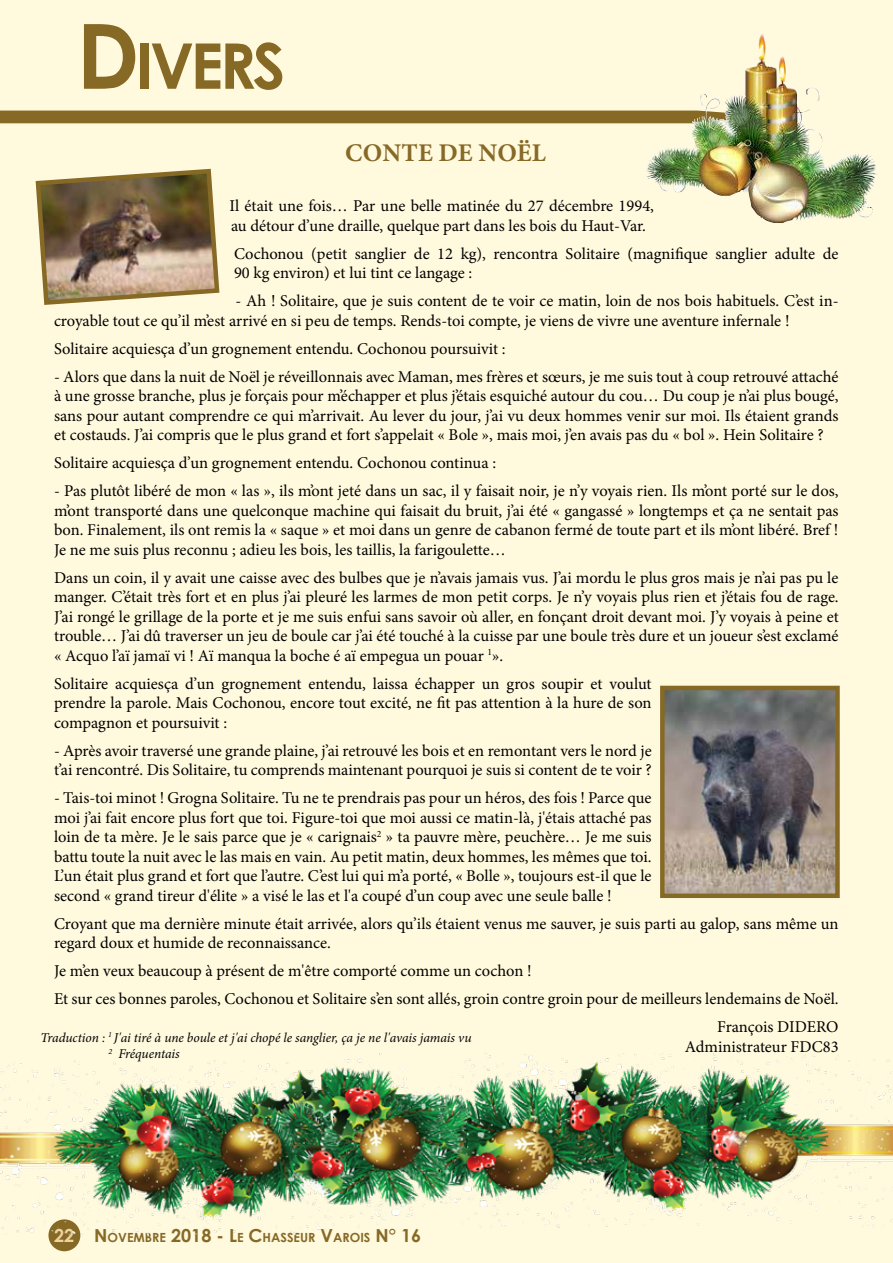
<style>
.page{position:relative;width:893px;height:1263px;background:#fff9de}
.page>*{position:absolute;margin:0;border:0;box-sizing:border-box;transform-origin:0 0}
.t1{font:700 63px "Century Gothic";letter-spacing:-.055em;color:#876926}
.t2{font:700 25.5px "Minion Pro";letter-spacing:.005em;color:#876926}
.t3{font:16.5px/19.5px "Minion Pro";color:#000}
.t4{font:italic 13.5px/16.2px "Minion Pro";letter-spacing:-.005em;color:#000}
.t5{font:700 12.6px "Century Gothic";color:#876926}
.s1{font-size:90px}
.s2{font-size:18px;color:#eed5a0}
.s3{font-size:18px}
</style>
<div class="page">
<div style="left:48px;top:1219px;width:32px;height:32px;background:#876926;border-radius:50%"></div>
<div style="left:0;top:111px;width:782px;height:12px;background:#876926"></div>
<svg style="left:35px;top:168px;width:185px;height:137px;background:#968264"></svg>
<img style="left:665px;top:691px;width:170px;height:202px">
<div style="left:660px;top:686px;width:180px;height:212px;border:4px solid #876926"></div>
<img style="left:644px;top:34px;width:119px;height:158px">
<img style="left:0;top:1053px;width:893px;height:182px">
<h1 class="t1" style="left:77px;top:18px;width:210px"><span class="s1">D</span>IVERS</h1>
<h2 class="t2" style="left:345px;top:135px;width:202px">CONTE DE NOËL</h2>
<p class="t3" style="left:230px;top:196px;width:426px">Il était une fois… Par une belle matinée du 27 décembre 1994, au détour d’une draille, quelque part dans les bois du Haut-Var.</p>
<p class="t3" style="left:234px;top:244px;width:606px">Cochonou (petit sanglier de 12 kg), rencontra Solitaire (magnifique sanglier adulte de<br>90 kg environ) et lui tint ce langage :</p>
<p class="t3" style="left:54px;top:291px;width:786px;text-indent:182px">- Ah ! Solitaire, que je suis content de te voir ce matin, loin de nos bois habituels. C’est in&shy;croyable tout ce qu’il m’est arrivé en si peu de temps. Rends-toi compte, je viens de vivre une aventure infernale !</p>
<p class="t3" style="left:54px;top:339px;width:453px">Solitaire acquiesça d’un grognement entendu. Cochonou poursuivit :</p>
<p class="t3" style="left:54px;top:367px;width:786px;text-align:justify">- Alors que dans la nuit de Noël je réveillonnais avec Maman, mes frères et sœurs, je me suis tout à coup retrouvé attaché à une grosse branche, plus je forçais pour m’échapper et plus j’étais esquiché autour du cou… Du coup je n’ai plus bougé, sans pour autant comprendre ce qui m’arrivait. Au lever du jour, j’ai vu deux hommes venir sur moi. Ils étaient grands et costauds. J’ai compris que le plus grand et fort s’appelait « Bole », mais moi, j’en avais pas du « bol ». Hein Solitaire ?</p>
<p class="t3" style="left:54px;top:453px;width:444px">Solitaire acquiesça d’un grognement entendu. Cochonou continua :</p>
<p class="t3" style="left:54px;top:481px;width:786px;text-align:justify">- Pas plutôt libéré de mon « las », ils m’ont jeté dans un sac, il y faisait noir, je n’y voyais rien. Ils m’ont porté sur le dos, m’ont transporté dans une quelconque machine qui faisait du bruit, j’ai été « gangassé » longtemps et ça ne sentait pas bon. Finalement, ils ont remis la « saque » et moi dans un genre de cabanon fermé de toute part et ils m’ont libéré. Bref !<br>Je ne me suis plus reconnu ; adieu les bois, les taillis, la farigoulette…</p>
<p class="t3" style="left:54px;top:568px;width:786px;text-align:justify">Dans un coin, il y avait une caisse avec des bulbes que je n’avais jamais vus. J’ai mordu le plus gros mais je n’ai pas pu le manger. C’était très fort et en plus j’ai pleuré les larmes de mon petit corps. Je n’y voyais plus rien et j’étais fou de rage.<br>J’ai rongé le grillage de la porte et je me suis enfui sans savoir où aller, en fonçant droit devant moi. J’y voyais à peine et trouble… J’ai dû traverser un jeu de boule car j’ai été touché à la cuisse par une boule très dure et un joueur s’est exclamé « Acquo l’aï jamaï vi ! Aï manqua la boche é aï empegua un pouar <sup>1</sup>».</p>
<p class="t3" style="left:54px;top:674px;width:599px;text-align:justify">Solitaire acquiesça d’un grognement entendu, laissa échapper un gros soupir et voulut prendre la parole. Mais Cochonou, encore tout excité, ne fit pas attention à la hure de son compagnon et poursuivit :</p>
<p class="t3" style="left:54px;top:741px;width:599px">- Après avoir traversé une grande plaine, j’ai retrouvé les bois et en remontant vers le nord je t’ai rencontré. Dis Solitaire, tu comprends maintenant pourquoi je suis si content de te voir ?</p>
<p class="t3" style="left:54px;top:788px;width:599px;text-align:justify">- Tais-toi minot ! Grogna Solitaire. Tu ne te prendrais pas pour un héros, des fois ! Parce que moi j’ai fait encore plus fort que toi. Figure-toi que moi aussi ce matin-là, j'étais attaché pas loin de ta mère. Je le sais parce que je « carignais<sup>2</sup> » ta pauvre mère, peuchère… Je me suis battu toute la nuit avec le las mais en vain. Au petit matin, deux hommes, les mêmes que toi.<br>L’un était plus grand et fort que l’autre. C’est lui qui m’a porté, « Bolle », toujours est-il que le second « grand tireur d'élite » a visé le las et l'a coupé d’un coup avec une seule balle !</p>
<p class="t3" style="left:54px;top:914px;width:786px">Croyant que ma dernière minute était arrivée, alors qu’ils étaient venus me sauver, je suis parti au galop, sans même un regard doux et humide de reconnaissance.</p>
<p class="t3" style="left:54px;top:961px;width:479px">Je m’en veux beaucoup à présent de m'être comporté comme un cochon !</p>
<p class="t3" style="left:54px;top:989px;width:786px">Et sur ces bonnes paroles, Cochonou et Solitaire s’en sont allés, groin contre groin pour de meilleurs lendemains de Noël.</p>
<p class="t3" style="left:717px;top:1017px;width:123px">François DIDERO</p>
<p class="t3" style="left:685px;top:1037px;width:155px">Administrateur FDC83</p>
<p class="t4" style="left:109px;top:1029px;width:365px;text-indent:-68px">Traduction : <sup>1</sup> J'ai tiré à une boule et j'ai chopé le sanglier, ça je ne l'avais jamais vu<br><sup>2</sup> Fréquentais</p>
<p class="t5" style="left:54px;top:1228px;width:369px"><span class="s2">22</span> <span class="s3">N</span>OVEMBRE <span class="s3">2018</span> <span class="s3">-</span> <span class="s3">L</span>E <span class="s3">C</span>HASSEUR <span class="s3">V</span>AROIS <span class="s3">N° 16</span></p>
</div>
